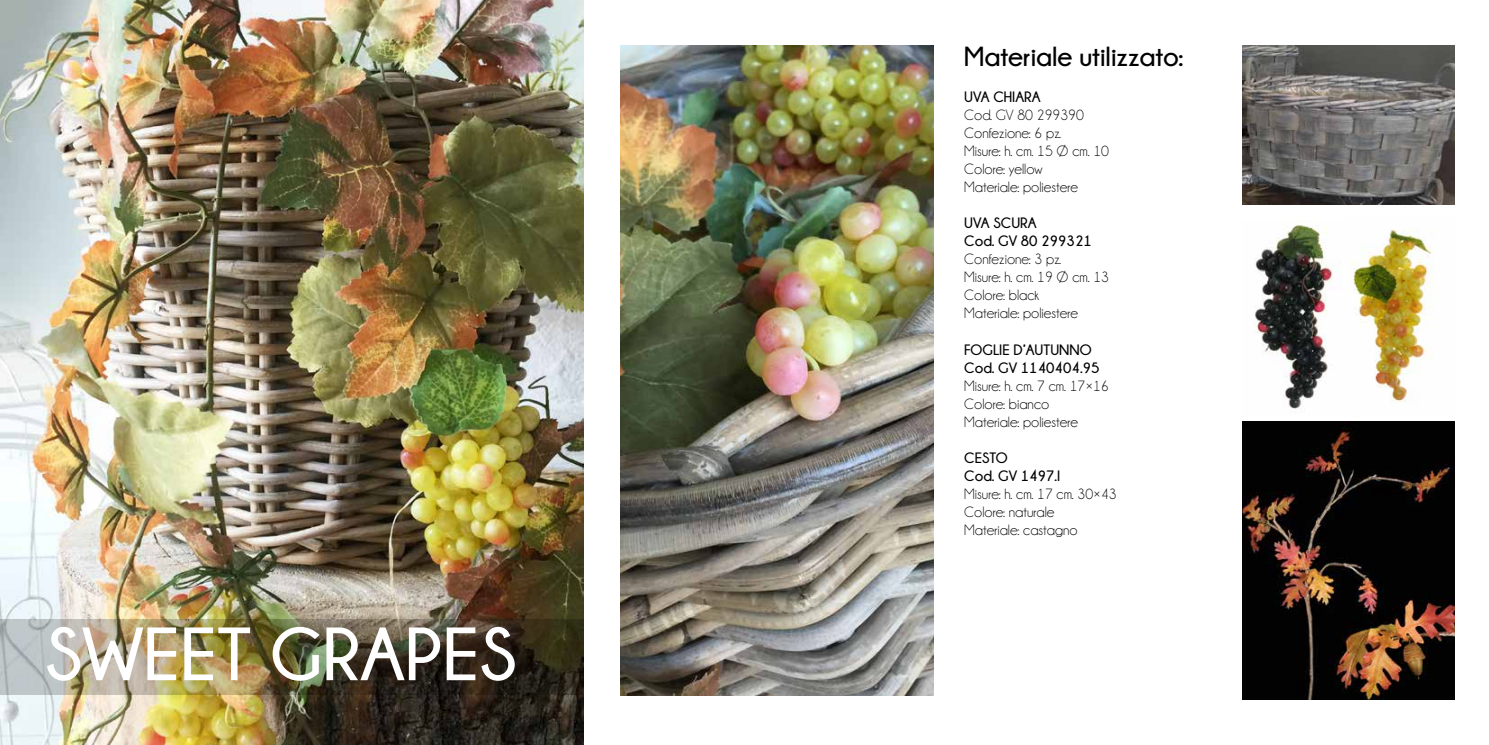
<style>
.page{position:relative;width:1489px;height:745px;background:#fff}
.page>*{position:absolute;margin:0;border:0;box-sizing:border-box;transform-origin:0 0}
.t1{font:700 75px "Champagne&Limousines";color:#fff}
.t2{font:700 27.5px "Champagne&Limousines";color:#000}
.t3{font:15px/18px "Champagne&Limousines";color:#000}
.t4{font:700 15px/18px "Champagne&Limousines";color:#000}
</style>
<div class="page">
<img style="left:620px;top:45px;width:313px;height:649px">
<img style="left:0;top:0;width:583px;height:744px">
<img style="left:1242px;top:45px;width:212px;height:160px">
<img style="left:1349px;top:229px;width:85px;height:173px">
<img style="left:1254px;top:220px;width:87px;height:189px">
<img style="left:1242px;top:421px;width:212px;height:278px">
<img style="left:0;top:619px;width:583px;height:75px">
<h1 class="t1" style="left:45px;top:612px;width:473px">SWEET GRAPES</h1>
<h2 class="t2" style="left:964px;top:41px;width:221px">Materiale utilizzato:</h2>
<p class="t4" style="left:964px;top:88px;width:78px">UVA CHIARA</p>
<p class="t3" style="left:964px;top:106px;width:146px">Cod. GV 80 299390<br>Confezione: 6 pz.<br>Misure: h. cm. 15 Ø cm. 10<br>Colore: yellow<br>Materiale: poliestere</p>
<p class="t4" style="left:964px;top:214px;width:129px">UVA SCURA<br>Cod. GV 80 299321</p>
<p class="t3" style="left:964px;top:250px;width:146px">Confezione: 3 pz.<br>Misure: h. cm. 19 Ø cm. 13<br>Colore: black<br>Materiale: poliestere</p>
<p class="t4" style="left:964px;top:340px;width:137px">FOGLIE D’AUTUNNO<br>Cod. GV 1140404.95</p>
<p class="t3" style="left:964px;top:376px;width:146px">Misure: h. cm. 7 cm. 17×16<br>Colore: bianco<br>Materiale: poliestere</p>
<p class="t4" style="left:964px;top:448px;width:98px">CESTO<br>Cod. GV 1497.I</p>
<p class="t3" style="left:964px;top:484px;width:154px">Misure: h. cm. 17 cm. 30×43<br>Colore: naturale<br>Materiale: castagno</p>
</div>
